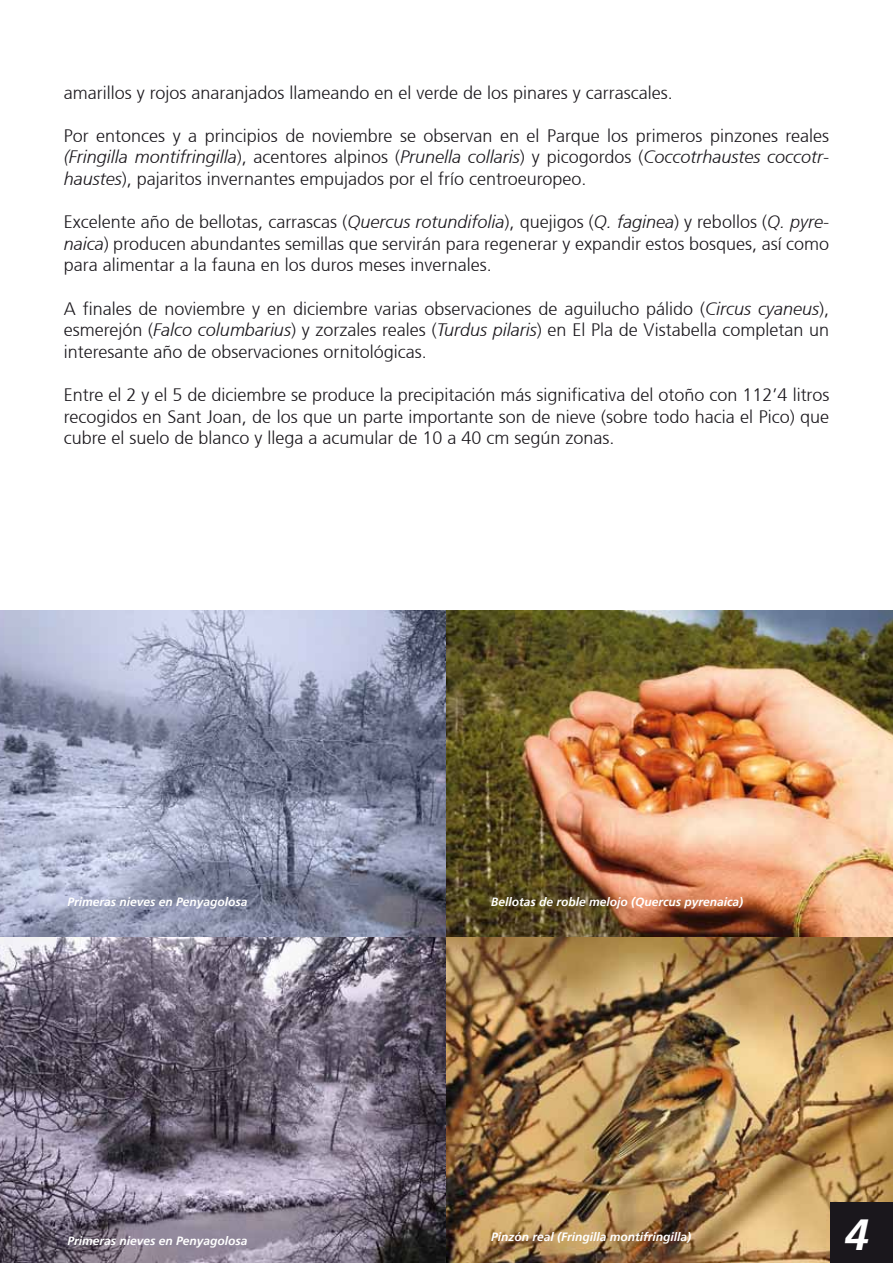
<style>
.page{position:relative;width:893px;height:1263px;background:#fff}
.page>*{position:absolute;margin:0;border:0;box-sizing:border-box;transform-origin:0 0}
.t1{font:italic 700 43.5px "Frutiger 66";color:#fff}
.t2{font:300 18px/21.6px "Frutiger 45";color:#1a171c;text-align:justify}
.t3{font:italic 300 18px "Frutiger 46";color:#1a171c}
.t4{font:italic 700 12px "Frutiger 66";color:#fff}
.s1{font-family:"Frutiger 45";font-style:normal}
.s2{font-family:"Frutiger 46";font-style:italic}
</style>
<div class="page">
<img style="left:0;top:611px;width:893px;height:652px">
<div style="left:830px;top:1203px;width:63px;height:60px;background:#1a171c"></div>
<p class="t2" style="left:64px;top:82px;width:611px">amarillos y rojos anaranjados llameando en el verde de los pinares y carrascales.</p>
<p class="t2" style="left:64px;top:125px;width:767px">Por entonces y a principios de noviembre se observan en el Parque los primeros pinzones reales</p>
<p class="t3" style="left:64px;top:147px;width:767px">(Fringilla montifringilla<span class="s1">), acentores alpinos (</span>Prunella collaris<span class="s1">) y picogordos (</span>Coccotrhaustes coccotr-</p>
<p class="t2" style="left:64px;top:168px;width:524px"><span class="s2">haustes</span>), pajaritos invernantes empujados por el frío centroeuropeo.</p>
<p class="t2" style="left:64px;top:211px;width:767px">Excelente año de bellotas, carrascas (<span class="s2">Quercus rotundifolia</span>), quejigos (<span class="s2">Q. faginea</span>) y rebollos (<span class="s2">Q. pyre&shy;naica</span>) producen abundantes semillas que servirán para regenerar y expandir estos bosques, así como para alimentar a la fauna en los duros meses invernales.</p>
<p class="t2" style="left:64px;top:298px;width:767px">A finales de noviembre y en diciembre varias observaciones de aguilucho pálido (<span class="s2">Circus cyaneus</span>), esmerejón (<span class="s2">Falco columbarius</span>) y zorzales reales (<span class="s2">Turdus pilaris</span>) en El Pla de Vistabella completan un interesante año de observaciones ornitológicas.</p>
<p class="t2" style="left:64px;top:384px;width:767px">Entre el 2 y el 5 de diciembre se produce la precipitación más significativa del otoño con 112’4 litros recogidos en Sant Joan, de los que un parte importante son de nieve (sobre todo hacia el Pico) que cubre el suelo de blanco y llega a acumular de 10 a 40 cm según zonas.</p>
<p class="t4" style="left:491px;top:894px;width:254px">Bellotas de roble melojo (Quercus pyrenaica)</p>
<p class="t4" style="left:67px;top:894px;width:182px">Primeras nieves en Penyagolosa</p>
<p class="t4" style="left:491px;top:894px;width:184px">Avispón europeo (Vespa Crab o)</p>
<p class="t4" style="left:67px;top:1233px;width:182px">Primeras nieves en Penyagolosa</p>
<p class="t4" style="left:491px;top:1230px;width:202px">Pinzón real (Fringilla montifringilla)</p>
<h1 class="t1" style="left:844px;top:1209px;width:26px">4</h1>
</div>
